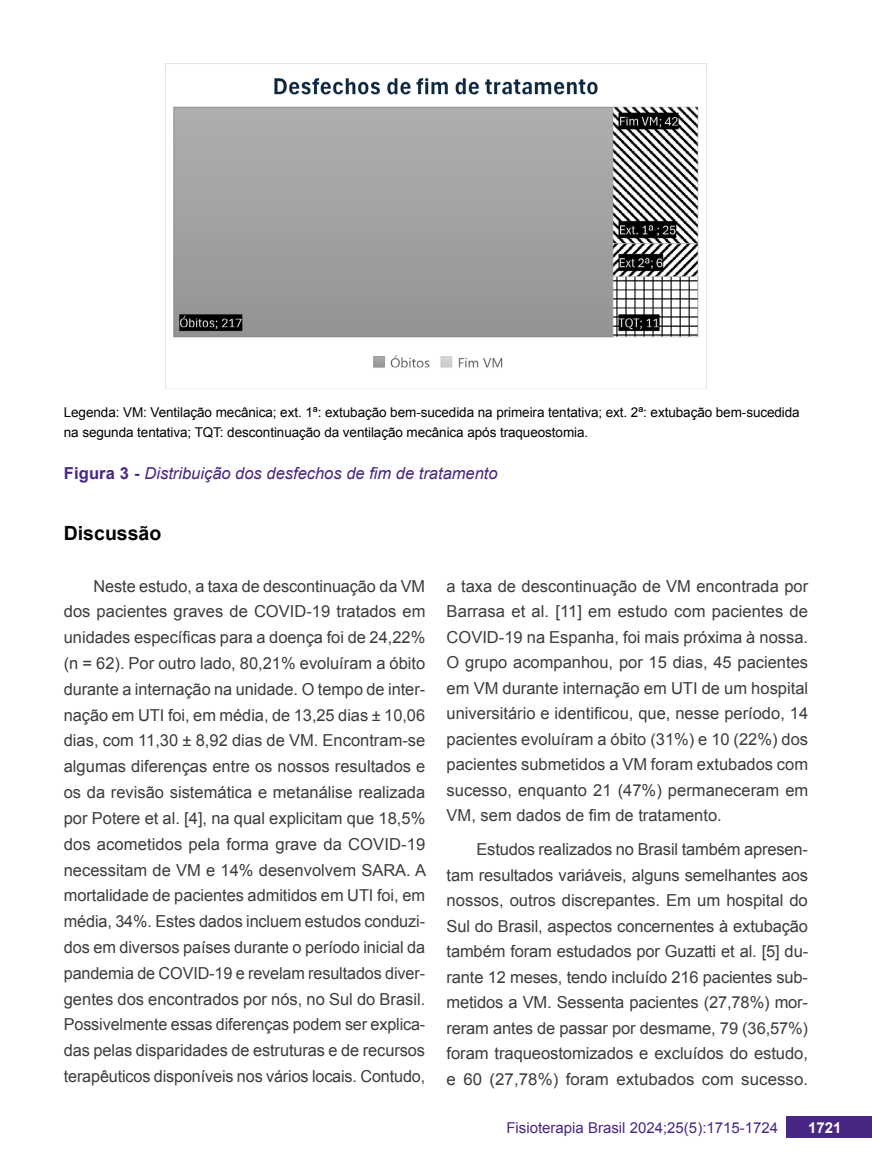
<style>
.page{position:relative;width:872px;height:1170px;background:#fff}
.page>*{position:absolute;margin:0;border:0;box-sizing:border-box;transform-origin:0 0}
.t1{font:700 19.5px "Arial";color:#000}
.t2{font:16.5px/25.8px "Arial";color:#3c3c3b;text-align:justify}
.t3{font:italic 16.5px "Arial";color:#482683}
.t4{font:15px "Arial";color:#482683}
.t5{font:700 15px "Arial";color:#fff}
.t6{font:13.5px/20.2px "Arial";letter-spacing:-.005em;color:#000}
.s1{font-weight:700;font-style:normal}
</style>
<div class="page">
<div style="left:786px;top:1116px;width:86px;height:21px;background:#482683"></div>
<img style="left:173px;top:78px;width:526px;height:290px">
<p class="t6" style="left:64px;top:402px;width:737px">Legenda: VM: Ventilação mecânica; ext. 1ª: extubação bem-sucedida na primeira tentativa; ext. 2ª: extubação bem-sucedida na segunda tentativa; TQT: descontinuação da ventilação mecânica após traqueostomia.</p>
<p class="t3" style="left:64px;top:462px;width:435px"><span class="s1">Figura 3 -</span> Distribuição dos desfechos de fim de tratamento</p>
<p class="t1" style="left:64px;top:520px;width:99px">Discussão</p>
<p class="t2" style="left:64px;top:573px;width:364px;text-indent:30px">Neste estudo, a taxa de descontinuação da VM dos pacientes graves de COVID-19 tratados em unidades específicas para a doença foi de 24,22% (n = 62). Por outro lado, 80,21% evoluíram a óbito durante a internação na unidade. O tempo de inter&shy;nação em UTI foi, em média, de 13,25 dias ± 10,06 dias, com 11,30 ± 8,92 dias de VM. Encontram-se algumas diferenças entre os nossos resultados e os da revisão sistemática e metanálise realizada por Potere et al. [4], na qual explicitam que 18,5% dos acometidos pela forma grave da COVID-19 necessitam de VM e 14% desenvolvem SARA. A mortalidade de pacientes admitidos em UTI foi, em média, 34%. Estes dados incluem estudos conduzi&shy;dos em diversos países durante o período inicial da pandemia de COVID-19 e revelam resultados diver&shy;gentes dos encontrados por nós, no Sul do Brasil.<br>Possivelmente essas diferenças podem ser explica&shy;das pelas disparidades de estruturas e de recursos terapêuticos disponíveis nos vários locais. Contudo,</p>
<p class="t2" style="left:446px;top:573px;width:363px">a taxa de descontinuação de VM encontrada por Barrasa et al. [11] em estudo com pacientes de COVID-19 na Espanha, foi mais próxima à nossa.<br>O grupo acompanhou, por 15 dias, 45 pacientes em VM durante internação em UTI de um hospital universitário e identificou, que, nesse período, 14 pacientes evoluíram a óbito (31%) e 10 (22%) dos pacientes submetidos a VM foram extubados com sucesso, enquanto 21 (47%) permaneceram em VM, sem dados de fim de tratamento.</p>
<p class="t2" style="left:446px;top:836px;width:363px;text-indent:30px">Estudos realizados no Brasil também apresen&shy;tam resultados variáveis, alguns semelhantes aos nossos, outros discrepantes. Em um hospital do Sul do Brasil, aspectos concernentes à extubação também foram estudados por Guzatti et al. [5] du&shy;rante 12 meses, tendo incluído 216 pacientes sub&shy;metidos a VM. Sessenta pacientes (27,78%) mor&shy;reram antes de passar por desmame, 79 (36,57%) foram traqueostomizados e excluídos do estudo, e 60 (27,78%) foram extubados com sucesso.</p>
<p class="t4" style="left:506px;top:1117px;width:273px">Fisioterapia Brasil 2024;25(5):1715-1724</p>
<p class="t5" style="left:808px;top:1117px;width:35px">1721</p>
</div>
